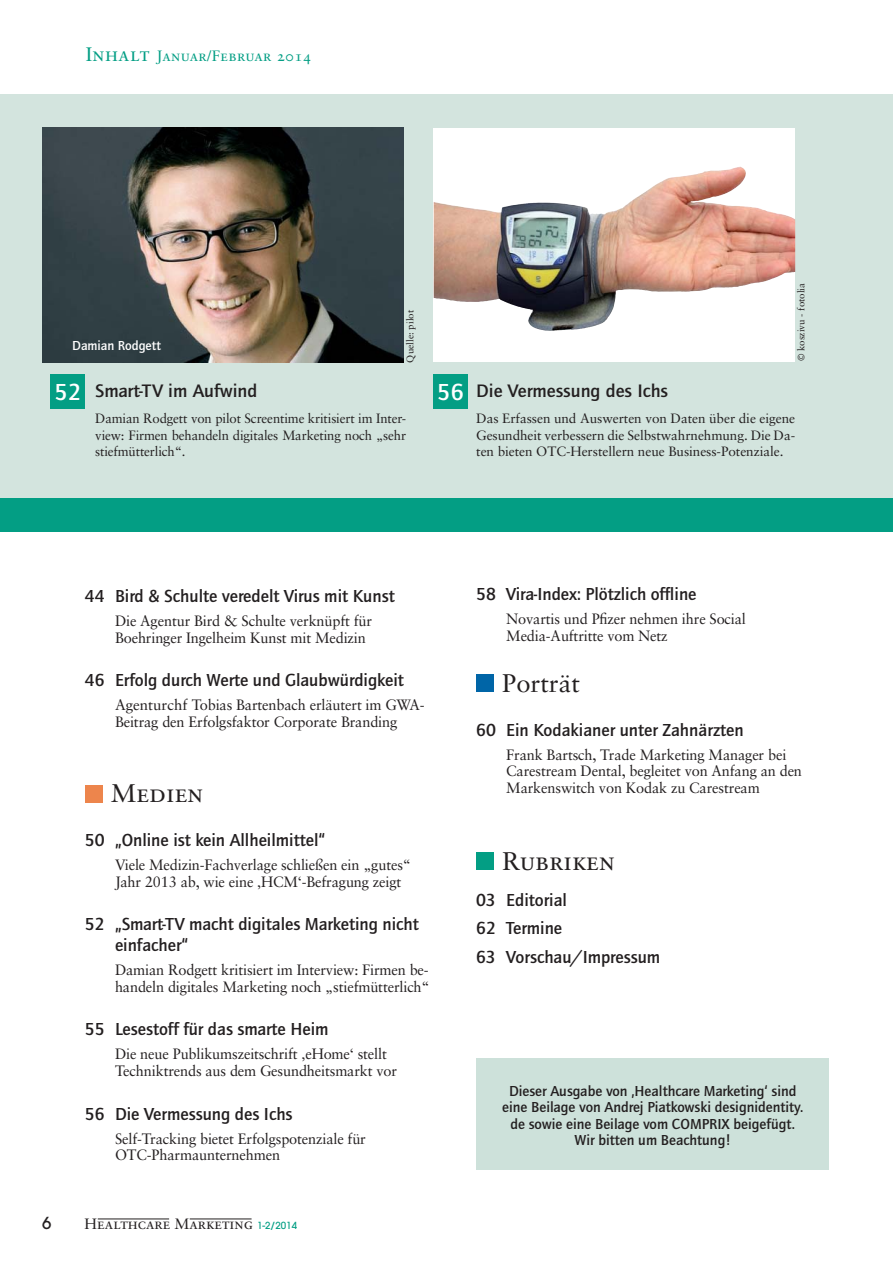
<style>
.page{position:relative;width:893px;height:1263px;background:#fff}
.page>*{position:absolute;margin:0;border:0;box-sizing:border-box;transform-origin:0 0}
.t1{font:25.5px "Sabon Roman SC";color:#231f20}
.t2{font:25.5px "Sabon";color:#231f20}
.t3{font:500 24px "Quay Sans ITC Std";color:#fff}
.t4{font:500 18.75px "Quay Sans ITC Std";color:#231f20}
.t5{font:500 18px/28.5px "Quay Sans ITC Std";color:#231f20}
.t6{font:500 16.5px "Avant Garde";color:#231f20}
.t7{font:15px/16.5px "Sabon";letter-spacing:-.01em;color:#231f20}
.t8{font:500 15px/16.5px "Quay Sans ITC Std";color:#231f20;text-align:center}
.t9{font:15px "Sabon Roman SC";color:#231f20}
.t10{font:15px "Sabon Roman SC";letter-spacing:.025em;color:#039e84}
.t11{font:13.5px/16.5px "Sabon";letter-spacing:-.005em;color:#231f20;text-align:justify}
.t12{font:500 13.5px "Quay Sans ITC Std";color:#fff}
.t13{font:9.75px "Sabon";color:#231f20}
.s1{font-size:19.5px}
.s2{font-size:24px;color:#fff}
.s3{font-family:"Frutiger Next LT";font-weight:300;font-style:italic}
.s4{font-family:"Avant Garde";font-weight:500;font-size:9.75px;color:#039e84}
</style>
<div class="page">
<hr style="left:98px;top:1219px;width:71px;height:1px;background:#231f20">
<hr style="left:190px;top:1219px;width:62px;height:1px;background:#231f20">
<div style="left:0;top:94px;width:893px;height:433px;background:#d3e4de"></div>
<div style="left:85px;top:785px;width:17px;height:17px;background:#ed854c"></div>
<div style="left:476px;top:675px;width:18px;height:17px;background:#0065a7"></div>
<div style="left:476px;top:852px;width:18px;height:18px;background:#039e84"></div>
<div style="left:0;top:498px;width:893px;height:33px;background:#039e84"></div>
<img style="left:434px;top:128px;width:361px;height:233px">
<img style="left:612px;top:167px;width:126px;height:44px">
<div style="left:51px;top:375px;width:34px;height:34px;background:#039e84"></div>
<div style="left:434px;top:375px;width:34px;height:34px;background:#039e84"></div>
<img style="left:42px;top:128px;width:362px;height:234px">
<div style="left:476px;top:1058px;width:353px;height:111px;background:#cde1da"></div>
<p class="t10" style="left:86px;top:49px;width:227px"><span class="s1">Inhalt</span> Januar/Februar 2014</p>
<p class="t12" style="left:72px;top:340px;width:90px">Damian Rodgett</p>
<p class="t13" style="left:406px;top:363px;width:54px;rotate:-90deg">Quelle: pilot</p>
<p class="t4" style="left:54px;top:383px;width:205px"><span class="s2">52</span> Smart-TV im Aufwind</p>
<h2 class="t3" style="left:437px;top:383px;width:28px">56</h2>
<p class="t11" style="left:95px;top:411px;width:312px">Damian Rodgett von pilot Screentime kritisiert im Inter&shy;view: Firmen behandeln digitales Marketing noch „sehr stiefmütterlich“.</p>
<p class="t13" style="left:797px;top:361px;width:80px;rotate:-90deg"><span class="s3">©</span> koszivu - fotolia</p>
<p class="t4" style="left:476px;top:383px;width:193px">Die Vermessung des Ichs</p>
<p class="t11" style="left:476px;top:411px;width:320px">Das Erfassen und Auswerten von Daten über die eigene Gesundheit verbessern die Selbstwahrnehmung. Die Da&shy;ten bieten OTC-Herstellern neue Business-Potenziale.</p>
<p class="t5" style="left:85px;top:583px;width:311px">44 Bird &amp; Schulte veredelt Virus mit Kunst</p>
<p class="t7" style="left:115px;top:614px;width:259px">Die Agentur Bird &amp; Schulte verknüpft für<br>Boehringer Ingelheim Kunst mit Medizin</p>
<p class="t5" style="left:85px;top:667px;width:320px">46 Erfolg durch Werte und Glaubwürdigkeit</p>
<p class="t7" style="left:115px;top:698px;width:311px">Agenturchf Tobias Bartenbach erläutert im GWA-<br>Beitrag den Erfolgsfaktor Corporate Branding</p>
<h1 class="t1" style="left:111px;top:783px;width:94px">Medien</h1>
<p class="t5" style="left:85px;top:827px;width:242px">50 „Online ist kein Allheilmittel“</p>
<p class="t7" style="left:115px;top:858px;width:297px">Viele Medizin-Fachverlage schließen ein „gutes“<br>Jahr 2013 ab, wie eine ‚HCM‘-Befragung zeigt</p>
<p class="t5" style="left:115px;top:915px;width:305px;line-height:21px;text-indent:-30px">52 „Smart-TV macht digitales Marketing nicht einfacher“</p>
<p class="t7" style="left:115px;top:963px;width:316px">Damian Rodgett kritisiert im Interview: Firmen be&shy;handeln digitales Marketing noch „stiefmütterlich“</p>
<p class="t5" style="left:85px;top:1016px;width:245px">55 Lesestoff für das smarte Heim</p>
<p class="t7" style="left:115px;top:1047px;width:284px">Die neue Publikumszeitschrift ‚eHome‘ stellt<br>Techniktrends aus dem Gesundheitsmarkt vor</p>
<p class="t5" style="left:85px;top:1100px;width:209px">56 Die Vermessung des Ichs</p>
<p class="t7" style="left:115px;top:1132px;width:252px">Self-Tracking bietet Erfolgspotenziale für<br>OTC-Pharmaunternehmen</p>
<p class="t6" style="left:42px;top:1217px;width:11px">6</p>
<p class="t9" style="left:85px;top:1218px;width:214px">Healthcare Marketing <span class="s4">1-2/2014</span></p>
<p class="t5" style="left:476px;top:581px;width:222px">58 Vira-Index: Plötzlich offline</p>
<p class="t7" style="left:506px;top:612px;width:241px">Novartis und Pfizer nehmen ihre Social<br>Media-Auftritte vom Netz</p>
<h1 class="t2" style="left:502px;top:673px;width:79px">Porträt</h1>
<p class="t5" style="left:476px;top:717px;width:269px">60 Ein Kodakianer unter Zahnärzten</p>
<p class="t7" style="left:506px;top:748px;width:297px">Frank Bartsch, Trade Marketing Manager bei<br>Carestream Dental, begleitet von Anfang an den<br>Markenswitch von Kodak zu Carestream</p>
<h1 class="t1" style="left:502px;top:850px;width:114px">Rubriken</h1>
<p class="t5" style="left:476px;top:886px;width:186px">03 Editorial<br>62 Termine<br>63 Vorschau/Impressum</p>
<p class="t8" style="left:502px;top:1083px;width:302px">Dieser Ausgabe von ‚Healthcare Marketing‘ sind eine Beilage von Andrej Piatkowski design identity. de sowie eine Beilage vom COMPRIX beigefügt.<br>Wir bitten um Beachtung!</p>
</div>
